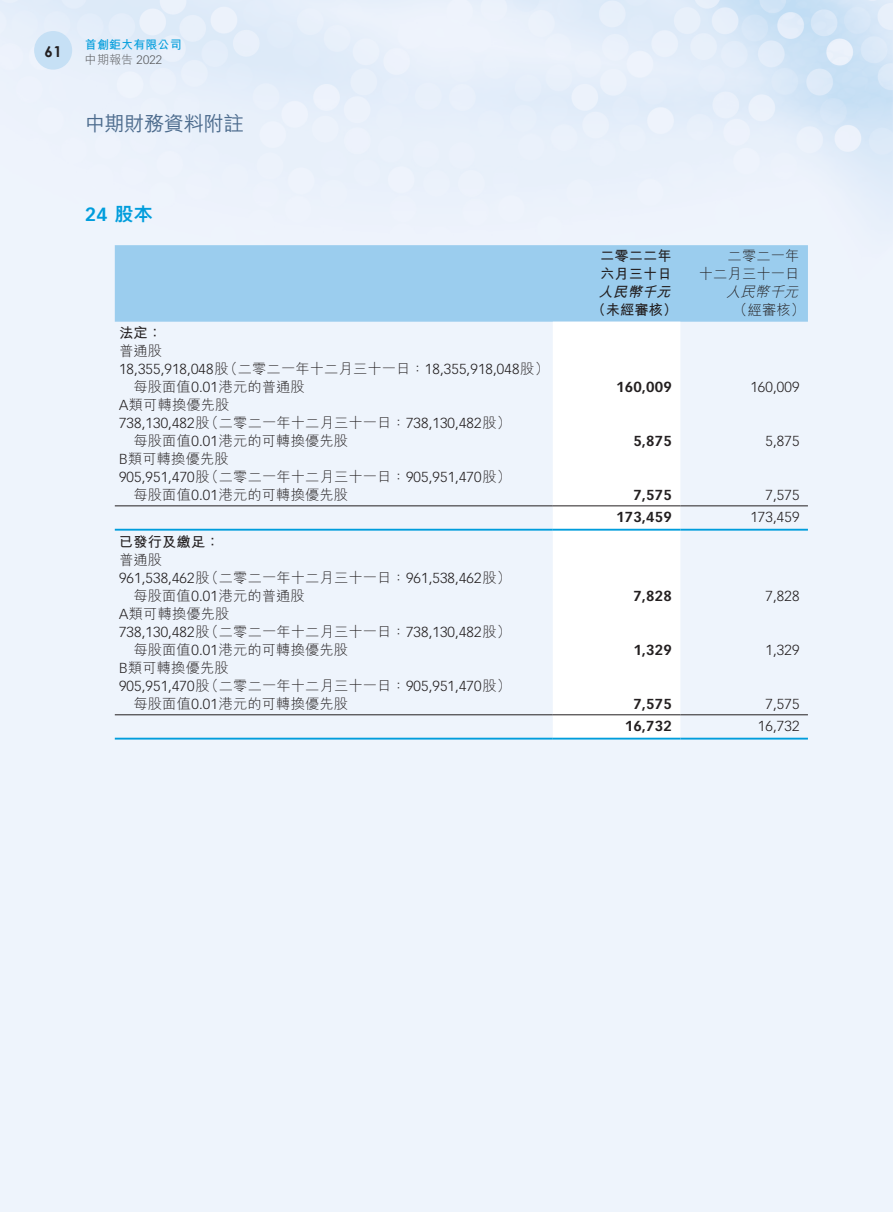
<style>
.page{position:relative;width:893px;height:1212px;background:#eef4fc}
.page>*{position:absolute;margin:0;border:0;box-sizing:border-box;transform-origin:0 0}
.t1{font:500 20.25px "M Hei HK";letter-spacing:-.02em;color:#4c6b8d}
.t2{font:700 18.75px "Vectora LT Std";color:#009ddc}
.t3{font:700 15px "Century Gothic";color:#231f20}
.t4{font:300 14.25px/18px "M Hei HK";letter-spacing:.01em;color:#231f20;text-align:right}
.t5{font:300 14.25px "Vectora LT Std";letter-spacing:.01em;color:#231f20}
.t6{font:700 14.25px "Vectora LT Std";letter-spacing:.01em;color:#231f20}
.t7{font:700 14.25px/18px "M Hei HK";letter-spacing:.01em;color:#231f20}
.t8{font:italic 300 14.25px "M Hei HK";color:#231f20}
.t9{font:italic 700 14.25px "M Hei HK";color:#231f20}
.t10{font:700 12px "M Hei HK";letter-spacing:.01em;color:#009ddc}
.t11{font:300 12px "M Hei HK";color:#57585a}
.s1{font-family:"Vectora LT Std"}
.s2{font-family:"M Hei HK";font-weight:800}
.s3{font-family:"M Hei HK"}
</style>
<div class="page">
<img style="left:0;top:0;width:893px;height:301px">
<div style="left:34px;top:31px;width:38px;height:39px;background:#c6e0f5;border-radius:50%"></div>
<div style="left:115px;top:245px;width:693px;height:77px;background:#9bcdee"></div>
<div style="left:553px;top:322px;width:127px;height:416px;background:#fff"></div>
<hr style="left:115px;top:505px;width:438px;height:1px;background:#231f20">
<hr style="left:553px;top:505px;width:127px;height:1px;background:#231f20">
<hr style="left:680px;top:505px;width:128px;height:1px;background:#231f20">
<hr style="left:115px;top:529px;width:438px;height:2px;background:#009ddc">
<hr style="left:553px;top:529px;width:127px;height:2px;background:#009ddc">
<hr style="left:680px;top:529px;width:128px;height:2px;background:#009ddc">
<hr style="left:115px;top:714px;width:438px;height:1px;background:#231f20">
<hr style="left:553px;top:714px;width:127px;height:1px;background:#231f20">
<hr style="left:680px;top:714px;width:128px;height:1px;background:#231f20">
<hr style="left:115px;top:738px;width:438px;height:1px;background:#009ddc">
<hr style="left:553px;top:738px;width:127px;height:1px;background:#009ddc">
<hr style="left:680px;top:738px;width:128px;height:1px;background:#009ddc">
<p class="t3" style="left:45px;top:40px;width:19px">61</p>
<p class="t10" style="left:85px;top:36px;width:98px">首創鉅大有限公司</p>
<p class="t11" style="left:85px;top:53px;width:79px">中期報告 <span class="s1">2022</span></p>
<h1 class="t1" style="left:85px;top:109px;width:161px">中期財務資料附註</h1>
<h2 class="t2" style="left:85px;top:203px;width:69px">24 <span class="s2">股本</span></h2>
<p class="t7" style="left:119px;top:322px;width:45px">法定：</p>
<p class="t4" style="left:119px;top:341px;width:45px">普通股</p>
<p class="t4" style="left:223px;top:359px;width:327px">（二零二一年十二月三十一日：<span class="s1">18,355,918,048</span>股(</p>
<p class="t5" style="left:119px;top:361px;width:111px">18,355,918,048<span class="s3">股</span></p>
<p class="t4" style="left:133px;top:377px;width:173px">每股面值<span class="s1">0.01</span>港元的普通股</p>
<p class="t4" style="left:119px;top:395px;width:112px"><span class="s1">A</span>類可轉換優先股</p>
<p class="t4" style="left:205px;top:413px;width:308px">（二零二一年十二月三十一日：<span class="s1">738,130,482</span>股(</p>
<p class="t5" style="left:119px;top:415px;width:92px">738,130,482<span class="s3">股</span></p>
<p class="t4" style="left:133px;top:431px;width:216px">每股面值<span class="s1">0.01</span>港元的可轉換優先股</p>
<p class="t4" style="left:119px;top:449px;width:111px"><span class="s1">B</span>類可轉換優先股</p>
<p class="t4" style="left:205px;top:467px;width:308px">（二零二一年十二月三十一日：<span class="s1">905,951,470</span>股(</p>
<p class="t5" style="left:119px;top:469px;width:92px">905,951,470<span class="s3">股</span></p>
<p class="t4" style="left:133px;top:485px;width:216px">每股面值<span class="s1">0.01</span>港元的可轉換優先股</p>
<p class="t7" style="left:119px;top:531px;width:102px">已發行及繳足：</p>
<p class="t4" style="left:119px;top:550px;width:45px">普通股</p>
<p class="t4" style="left:204px;top:568px;width:308px">（二零二一年十二月三十一日：<span class="s1">961,538,462</span>股(</p>
<p class="t5" style="left:119px;top:569px;width:92px">961,538,462<span class="s3">股</span></p>
<p class="t4" style="left:133px;top:586px;width:173px">每股面值<span class="s1">0.01</span>港元的普通股</p>
<p class="t4" style="left:119px;top:604px;width:112px"><span class="s1">A</span>類可轉換優先股</p>
<p class="t4" style="left:204px;top:622px;width:308px">（二零二一年十二月三十一日：<span class="s1">738,130,482</span>股(</p>
<p class="t5" style="left:119px;top:623px;width:92px">738,130,482<span class="s3">股</span></p>
<p class="t4" style="left:133px;top:640px;width:216px">每股面值<span class="s1">0.01</span>港元的可轉換優先股</p>
<p class="t4" style="left:119px;top:658px;width:111px"><span class="s1">B</span>類可轉換優先股</p>
<p class="t4" style="left:205px;top:676px;width:308px">（二零二一年十二月三十一日：<span class="s1">905,951,470</span>股(</p>
<p class="t5" style="left:119px;top:677px;width:92px">905,951,470<span class="s3">股</span></p>
<p class="t4" style="left:133px;top:694px;width:216px">每股面值<span class="s1">0.01</span>港元的可轉換優先股</p>
<p class="t7" style="left:600px;top:246px;width:73px">二零二二年六月三十日</p>
<p class="t4" style="left:699px;top:247px;width:102px">二零二一年<br>十二月三十一日</p>
<p class="t8" style="left:726px;top:285px;width:77px">人民幣千元</p>
<p class="t9" style="left:599px;top:282px;width:78px">人民幣千元</p>
<p class="t7" style="left:591px;top:300px;width:88px">（未經審核）</p>
<p class="t4" style="left:733px;top:301px;width:73px">（經審核(</p>
<p class="t6" style="left:616px;top:378px;width:57px">160,009</p>
<p class="t5" style="left:750px;top:379px;width:51px">160,009</p>
<p class="t6" style="left:633px;top:432px;width:40px">5,875</p>
<p class="t5" style="left:765px;top:433px;width:35px">5,875</p>
<p class="t6" style="left:633px;top:486px;width:40px">7,575</p>
<p class="t5" style="left:766px;top:487px;width:35px">7,575</p>
<p class="t6" style="left:616px;top:509px;width:57px">173,459</p>
<p class="t5" style="left:750px;top:509px;width:51px">173,459</p>
<p class="t6" style="left:633px;top:587px;width:40px">7,828</p>
<p class="t5" style="left:765px;top:587px;width:35px">7,828</p>
<p class="t6" style="left:633px;top:641px;width:40px">1,329</p>
<p class="t5" style="left:765px;top:641px;width:35px">1,329</p>
<p class="t6" style="left:633px;top:695px;width:40px">7,575</p>
<p class="t5" style="left:765px;top:695px;width:35px">7,575</p>
<p class="t6" style="left:625px;top:718px;width:49px">16,732</p>
<p class="t5" style="left:758px;top:718px;width:43px">16,732</p>
</div>
